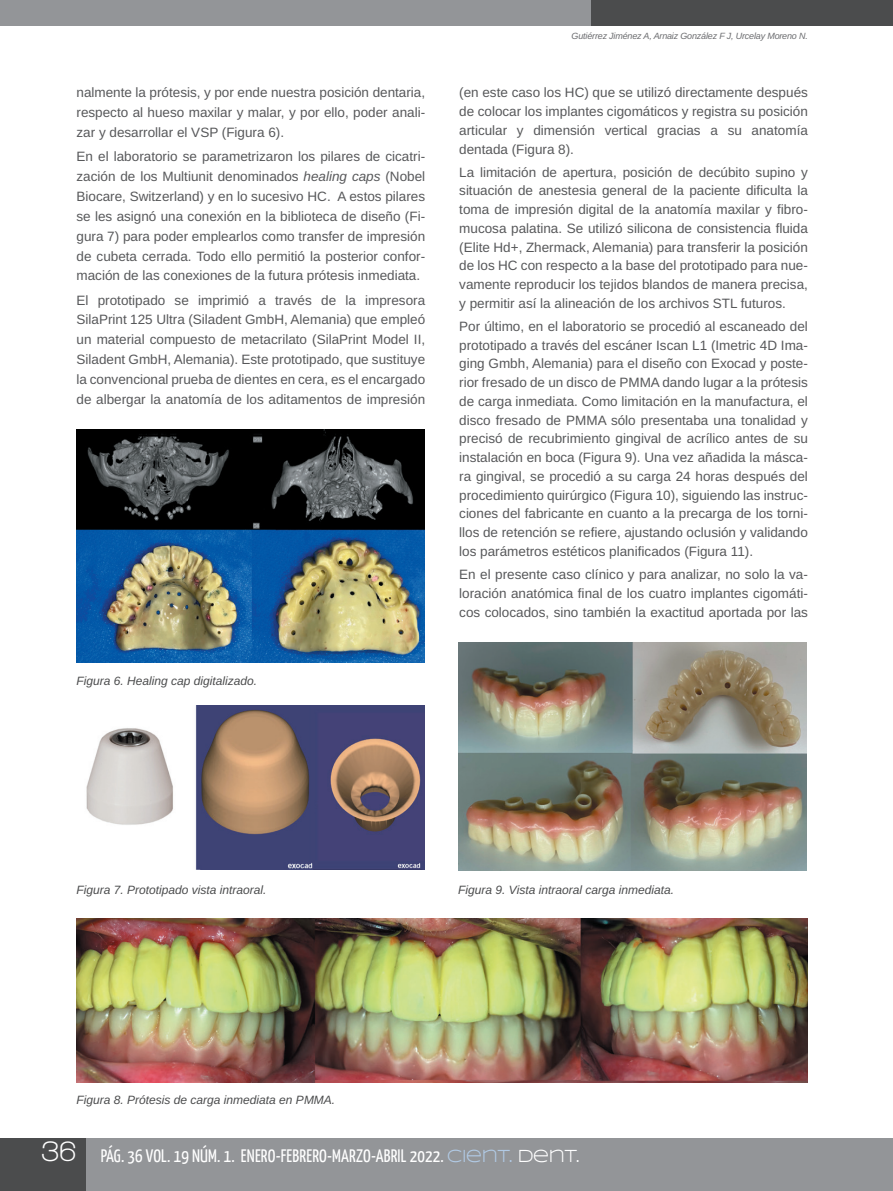
<style>
.page{position:relative;width:893px;height:1191px;background:#fff}
.page>*{position:absolute;margin:0;border:0;box-sizing:border-box;transform-origin:0 0}
.t1{font:700 30px "Walkway";color:#fff}
.t2{font:18px "Yanone Kaffeesatz";letter-spacing:.01em;color:#fff}
.t3{font:13.5px/18.8px "Arimo";color:#57585a;text-align:justify}
.t4{font:italic 12px "Arimo";color:#4b4c4d}
.t5{font:italic 9px "Arimo";letter-spacing:-.02em;color:#6c6d70}
.s1{font-style:italic}
.s2{font-family:"Syncopate";color:#b1cae5}
.s3{font-family:"Syncopate"}
</style>
<div class="page">
<div style="left:0;top:1138px;width:893px;height:53px;background:#939598"></div>
<div style="left:0;top:1138px;width:85px;height:53px;background:#4b4c4d"></div>
<div style="left:0;top:0;width:893px;height:25px;background:#939598"></div>
<div style="left:591px;top:0;width:302px;height:25px;background:#4b4c4d"></div>
<img style="left:77px;top:429px;width:348px;height:234px">
<svg style="left:458px;top:870px;width:348px;height:1px"></svg>
<img style="left:458px;top:642px;width:348px;height:228px">
<img style="left:77px;top:918px;width:730px;height:164px">
<img style="left:86px;top:705px;width:339px;height:165px">
<p class="t3" style="left:77px;top:83px;width:350px;line-height:19.8px">nalmente la prótesis, y por ende nuestra posición dentaria, respecto al hueso maxilar y malar, y por ello, poder anali&shy;zar y desarrollar el VSP (Figura 6).</p>
<p class="t3" style="left:77px;top:147px;width:350px;line-height:19.8px">En el laboratorio se parametrizaron los pilares de cicatri&shy;zación de los Multiunit denominados <span class="s1">healing caps</span> (Nobel Biocare, Switzerland) y en lo sucesivo HC. A estos pilares se les asignó una conexión en la biblioteca de diseño (Fi&shy;gura 7) para poder emplearlos como transfer de impresión de cubeta cerrada. Todo ello permitió la posterior confor&shy;mación de las conexiones de la futura prótesis inmediata.</p>
<p class="t3" style="left:77px;top:290px;width:350px;line-height:19.8px">El prototipado se imprimió a través de la impresora SilaPrint 125 Ultra (Siladent GmbH, Alemania) que empleó un material compuesto de metacrilato (SilaPrint Model II, Siladent GmbH, Alemania). Este prototipado, que sustituye la convencional prueba de dientes en cera, es el encargado de albergar la anatomía de los aditamentos de impresión</p>
<p class="t4" style="left:77px;top:673px;width:182px">Figura 6. Healing cap digitalizado.</p>
<p class="t5" style="left:572px;top:29px;width:238px">Gutiérrez Jiménez A, Arnaiz González F J, Urcelay Moreno N.</p>
<p class="t3" style="left:459px;top:83px;width:350px">(en este caso los HC) que se utilizó directamente después de colocar los implantes cigomáticos y registra su posición articular y dimensión vertical gracias a su anatomía dentada (Figura 8).</p>
<p class="t3" style="left:459px;top:163px;width:350px">La limitación de apertura, posición de decúbito supino y situación de anestesia general de la paciente dificulta la toma de impresión digital de la anatomía maxilar y fibro&shy;mucosa palatina. Se utilizó silicona de consistencia fluida (Elite Hd+, Zhermack, Alemania) para transferir la posición de los HC con respecto a la base del prototipado para nue&shy;vamente reproducir los tejidos blandos de manera precisa, y permitir así la alineación de los archivos STL futuros.</p>
<p class="t3" style="left:459px;top:317px;width:350px">Por último, en el laboratorio se procedió al escaneado del prototipado a través del escáner Iscan L1 (Imetric 4D Ima&shy;ging Gmbh, Alemania) para el diseño con Exocad y poste&shy;rior fresado de un disco de PMMA dando lugar a la prótesis de carga inmediata. Como limitación en la manufactura, el disco fresado de PMMA sólo presentaba una tonalidad y precisó de recubrimiento gingival de acrílico antes de su instalación en boca (Figura 9). Una vez añadida la másca&shy;ra gingival, se procedió a su carga 24 horas después del procedimiento quirúrgico (Figura 10), siguiendo las instruc&shy;ciones del fabricante en cuanto a la precarga de los torni&shy;llos de retención se refiere, ajustando oclusión y validando los parámetros estéticos planificados (Figura 11).</p>
<p class="t3" style="left:459px;top:565px;width:350px">En el presente caso clínico y para analizar, no solo la va&shy;loración anatómica final de los cuatro implantes cigomáti&shy;cos colocados, sino también la exactitud aportada por las</p>
<p class="t4" style="left:77px;top:881px;width:192px">Figura 7. Prototipado vista intraoral.</p>
<p class="t4" style="left:458px;top:881px;width:217px">Figura 9. Vista intraoral carga inmediata.</p>
<p class="t4" style="left:77px;top:1091px;width:260px">Figura 8. Prótesis de carga inmediata en PMMA.</p>
<h1 class="t1" style="left:41px;top:1134px;width:37px">36</h1>
<h2 class="t2" style="left:101px;top:1144px;width:480px">PÁG. 36 VOL. 19 NÚM. 1. ENERO-FEBRERO-MARZO-ABRIL 2022. <span class="s2">CIENT.</span> <span class="s3">DENT.</span></h2>
</div>
